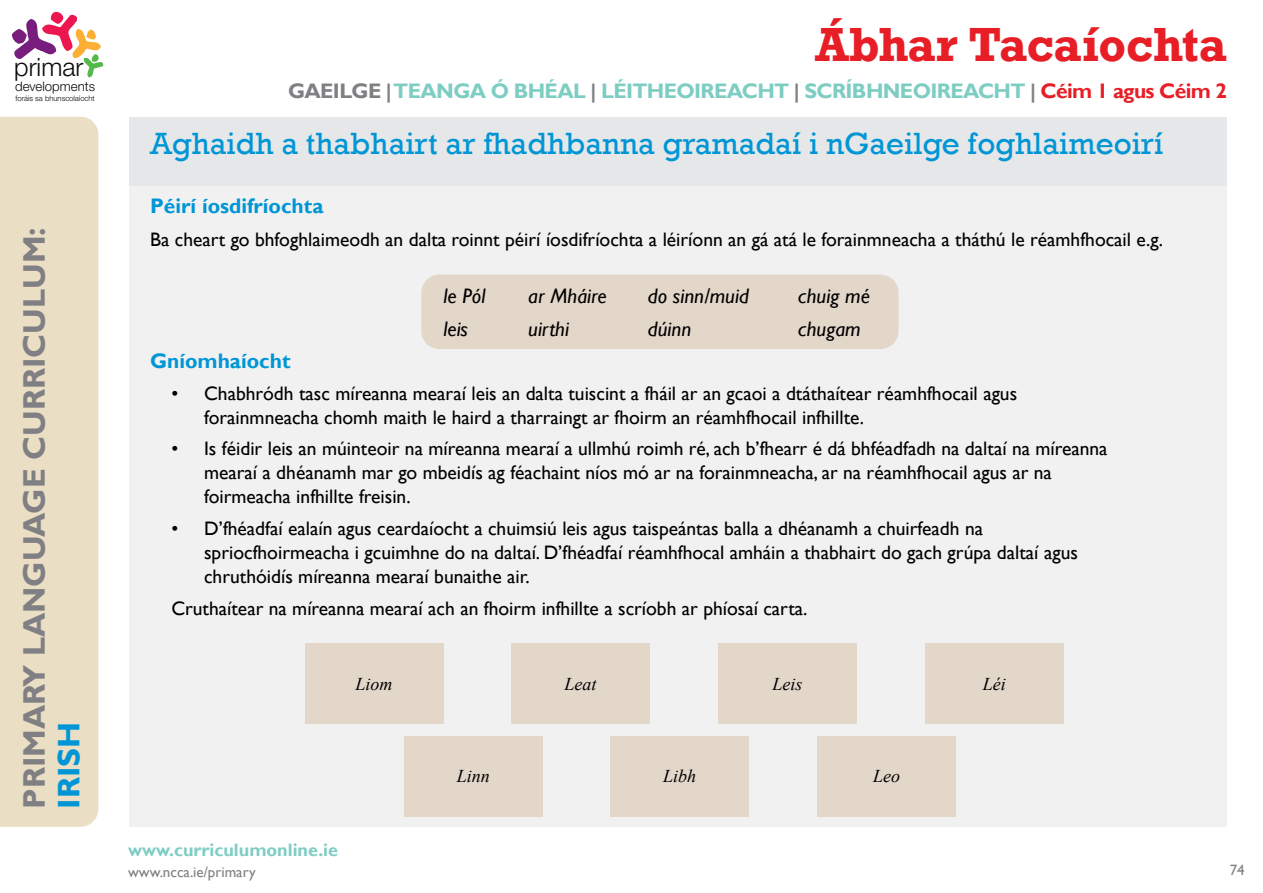
<style>
.page{position:relative;width:1263px;height:893px;background:#fff}
.page>*{position:absolute;margin:0;border:0;box-sizing:border-box;transform-origin:0 0}
.t1{font:700 45px "Rockwell";color:#e81e26}
.t2{font:31.5px "Rockwell";color:#0096d6}
.t3{font:700 31.2px "Gill Sans";color:#807f83}
.t4{font:700 31.2px "Gill Sans";color:#0096d6}
.t5{font:300 25.2px "Helvetica Neue";color:#0b0a0b}
.t6{font:700 21px "Gill Sans";letter-spacing:-.03em;color:#7ecdc3}
.t7{font:italic 21px "Gill Sans";color:#000}
.t8{font:700 21px "Gill Sans";color:#0096d6}
.t9{font:19.5px/24px "Gill Sans";color:#000}
.t10{font:italic 18px "Times New Roman";color:#000}
.t11{font:700 18px "Gill Sans";color:#7ecdc3}
.t12{font:15px "Gill Sans";color:#807f83}
.t13{font:15px "Gill Sans";color:#808285}
.t14{font:300 13.2px "Helvetica Neue";color:#0b0a0b}
.t15{font:300 7.65px "Helvetica Neue";color:#0b0a0b}
.s1{color:#807f83}
.s2{color:#e81e26}
</style>
<div class="page">
<div style="left:130px;top:117px;width:1097px;height:710px;background:#f1f1f2"></div>
<div style="left:130px;top:117px;width:1097px;height:68px;background:#e6e7e8"></div>
<svg style="left:12px;top:12px;width:92px;height:65px"></svg>
<div style="left:0;top:117px;width:98px;height:710px;background:#eadfc4"></div>
<div style="left:421px;top:275px;width:477px;height:74px;background:#e3d7ca;border-radius:18px"></div>
<div style="left:305px;top:643px;width:138px;height:81px;background:#e3d7ca"></div>
<div style="left:404px;top:736px;width:139px;height:81px;background:#e3d7ca"></div>
<div style="left:511px;top:643px;width:139px;height:81px;background:#e3d7ca"></div>
<div style="left:610px;top:736px;width:139px;height:81px;background:#e3d7ca"></div>
<div style="left:718px;top:643px;width:139px;height:81px;background:#e3d7ca"></div>
<div style="left:817px;top:736px;width:139px;height:81px;background:#e3d7ca"></div>
<div style="left:925px;top:643px;width:139px;height:81px;background:#e3d7ca"></div>
<p class="t5" style="left:14px;top:52px;width:71px">primar</p>
<p class="t14" style="left:15px;top:79px;width:81px">developments</p>
<p class="t15" style="left:15px;top:93px;width:81px">foráis sa bhunscolaíocht</p>
<h3 class="t3" style="left:16px;top:809px;width:583px;rotate:-90deg">PRIMARY LANGUAGE CURRICULUM:</h3>
<h3 class="t4" style="left:50px;top:809px;width:88px;rotate:-90deg">IRISH</h3>
<h1 class="t1" style="left:815px;top:16px;width:413px">Ábhar Tacaíochta</h1>
<p class="t6" style="left:288px;top:78px;width:940px"><span class="s1">GAEILGE |</span> TEANGA Ó BHÉAL <span class="s1">|</span> LÉITHEOIREACHT <span class="s1">|</span> SCRÍBHNEOIREACHT <span class="s1">|</span> <span class="s2">Céim 1 agus Céim 2</span></p>
<h2 class="t2" style="left:150px;top:125px;width:1015px">Aghaidh a thabhairt ar fhadhbanna gramadaí i nGaeilge foghlaimeoirí</h2>
<p class="t8" style="left:150px;top:194px;width:175px">Péirí íosdifríochta</p>
<p class="t9" style="left:150px;top:228px;width:1014px">Ba cheart go bhfoghlaimeodh an dalta roinnt péirí íosdifríochta a léiríonn an gá atá le forainmneacha a tháthú le réamhfhocail e.g.</p>
<p class="t7" style="left:443px;top:283px;width:43px">le Pól</p>
<p class="t7" style="left:528px;top:283px;width:80px">ar Mháire</p>
<p class="t7" style="left:648px;top:283px;width:103px">do sinn/muid</p>
<p class="t7" style="left:798px;top:283px;width:73px">chuig mé</p>
<p class="t7" style="left:443px;top:316px;width:26px">leis</p>
<p class="t7" style="left:528px;top:316px;width:42px">uirthi</p>
<p class="t7" style="left:648px;top:316px;width:45px">dúinn</p>
<p class="t7" style="left:798px;top:316px;width:64px">chugam</p>
<p class="t8" style="left:150px;top:349px;width:142px">Gníomhaíocht</p>
<p class="t9" style="left:204px;top:382px;width:815px;text-indent:-33px">• Chabhródh tasc míreanna mearaí leis an dalta tuiscint a fháil ar an gcaoi a dtáthaítear réamhfhocail agus forainmneacha chomh maith le haird a tharraingt ar fhoirm an réamhfhocail infhillte.</p>
<p class="t9" style="left:204px;top:437px;width:905px;text-indent:-33px">• Is féidir leis an múinteoir na míreanna mearaí a ullmhú roimh ré, ach b’fhearr é dá bhféadfadh na daltaí na míreanna mearaí a dhéanamh mar go mbeidís ag féachaint níos mó ar na forainmneacha, ar na réamhfhocail agus ar na foirmeacha infhillte freisin.</p>
<p class="t9" style="left:204px;top:516px;width:875px;text-indent:-33px">• D’fhéadfaí ealaín agus ceardaíocht a chuimsiú leis agus taispeántas balla a dhéanamh a chuirfeadh na spriocfhoirmeacha i gcuimhne do na daltaí. D’fhéadfaí réamhfhocal amháin a thabhairt do gach grúpa daltaí agus chruthóidís míreanna mearaí bunaithe air.</p>
<p class="t9" style="left:171px;top:597px;width:637px">Cruthaítear na míreanna mearaí ach an fhoirm infhillte a scríobh ar phíosaí carta.</p>
<p class="t10" style="left:356px;top:672px;width:39px">Liom</p>
<p class="t11" style="left:128px;top:839px;width:211px">www.curriculumonline.ie</p>
<p class="t12" style="left:128px;top:863px;width:129px">www.ncca.ie/primary</p>
<p class="t10" style="left:457px;top:764px;width:35px">Linn</p>
<p class="t10" style="left:564px;top:672px;width:34px">Leat</p>
<p class="t10" style="left:663px;top:764px;width:35px">Libh</p>
<p class="t10" style="left:772px;top:672px;width:32px">Leis</p>
<p class="t10" style="left:873px;top:764px;width:28px">Leo</p>
<p class="t10" style="left:983px;top:672px;width:25px">Léi</p>
<p class="t13" style="left:1230px;top:861px;width:16px">74</p>
</div>
